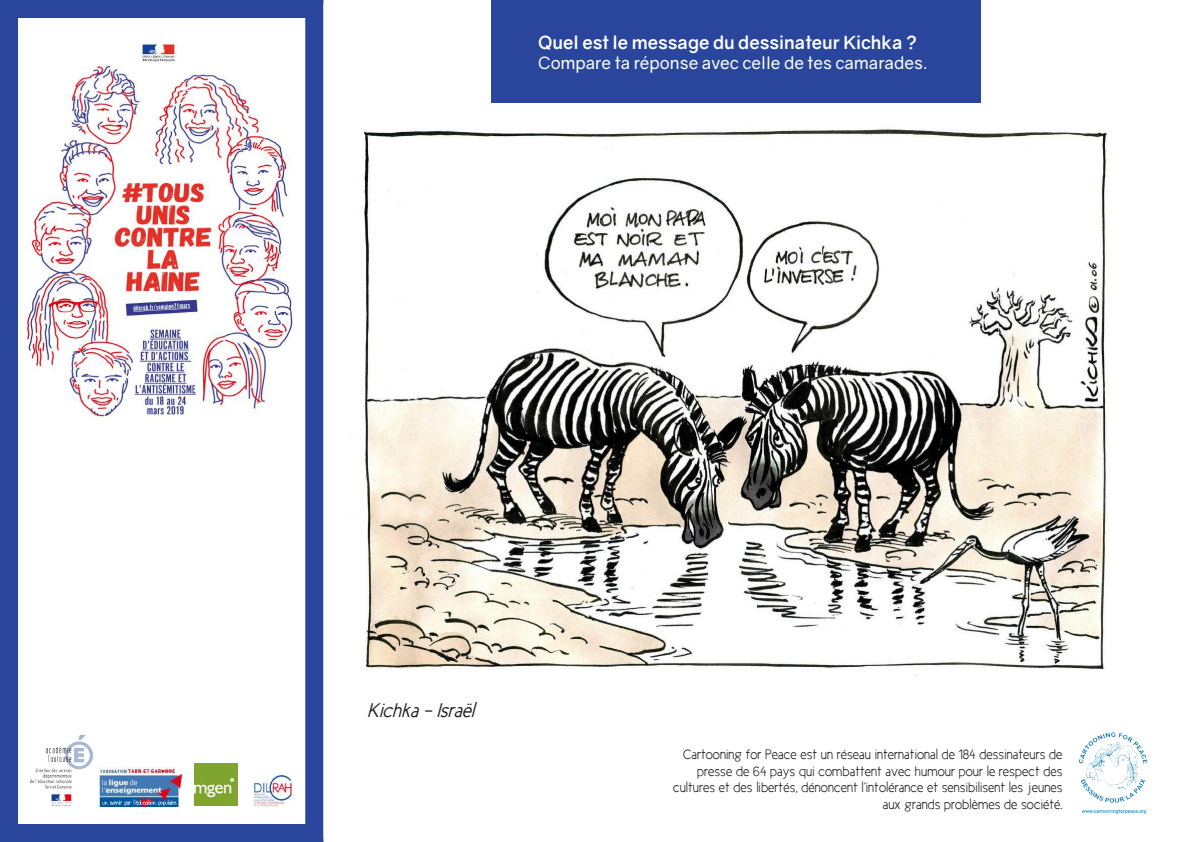
<style>
.page{position:relative;width:1191px;height:842px;background:#fff}
.page>*{position:absolute;margin:0;border:0;box-sizing:border-box;transform-origin:0 0}
.t1{font:italic 20px "New Cicle Gordita";color:#231f20}
.t2{font:700 18px "Gravity";color:#fff}
.t3{font:17px "Gravity";color:#fff}
.t4{font:13.9px/16.7px "New Cicle Semi";color:#231f20;text-align:right}
</style>
<div class="page">
<svg style="left:0;top:0;width:324px;height:842px"></svg>
<div style="left:492px;top:0;width:489px;height:102px;background:#29469c"></div>
<img style="left:1078px;top:732px;width:70px;height:82px">
<img style="left:351px;top:129px;width:757px;height:547px">
<p class="t2" style="left:538px;top:31px;width:380px">Quel est le message du dessinateur Kichka ?</p>
<p class="t3" style="left:538px;top:53px;width:391px">Compare ta réponse avec celle de tes camarades.</p>
<h1 class="t1" style="left:367px;top:700px;width:108px">Kichka - Israël</h1>
<p class="t4" style="left:673px;top:746px;width:391px">Cartooning for Peace est un réseau international de 184 dessinateurs de presse de 64 pays qui combattent avec humour pour le respect des cultures et des libertés, dénoncent l’intolérance et sensibilisent les jeunes aux grands problèmes de société.</p>
</div>
